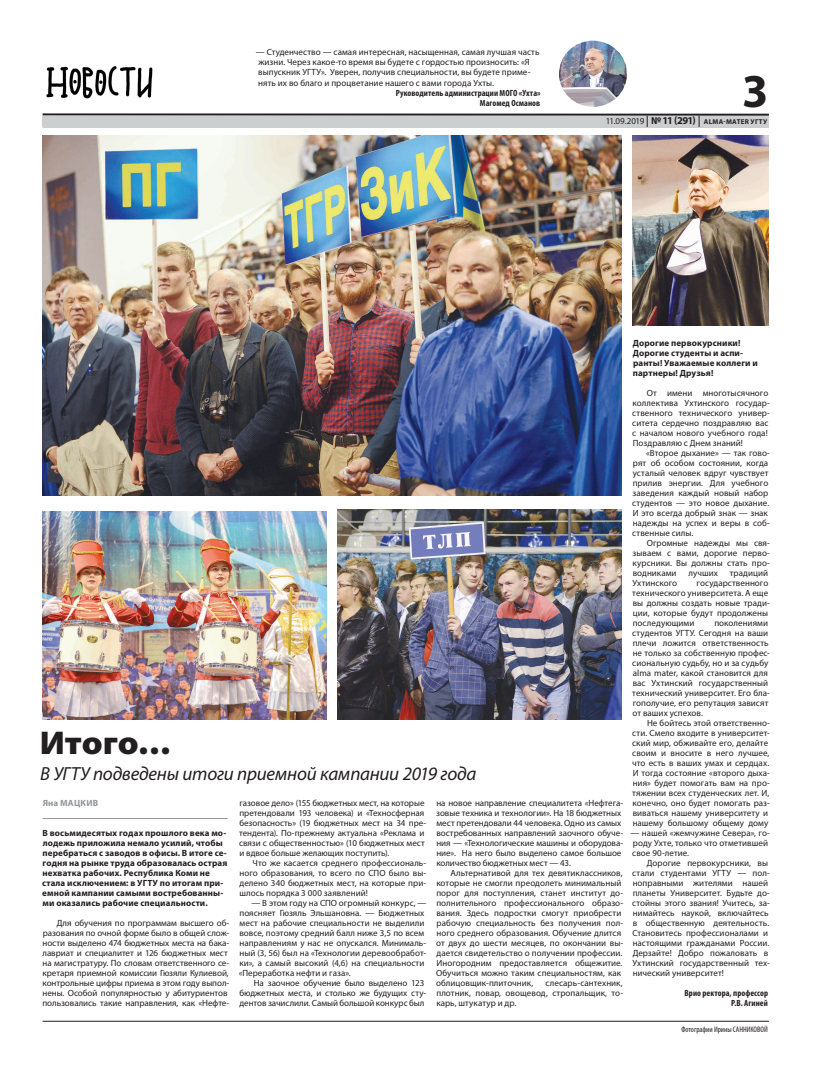
<style>
.page{position:relative;width:820px;height:1078px;background:#fff}
.page>*{position:absolute;margin:0;border:0;box-sizing:border-box;transform-origin:0 0}
.t1{font:700 47.4px "Myriad Pro";color:#231f20}
.t2{font:900 semi-expanded 33px "Myriad Pro";color:#231f20}
.t3{font:italic 19px "Myriad Pro";letter-spacing:-.015em;color:#231f20}
.t4{font:9px/10px "Myriad Pro";color:#231f20}
.t5{font:700 9px/10px "Myriad Pro";letter-spacing:.01em;color:#231f20}
.t6{font:700 condensed 9px/10px "Myriad Pro";letter-spacing:.005em;color:#231f20;text-align:right}
.t7{font:700 9px "Myriad Pro";letter-spacing:.025em;color:#939598}
.t8{font:condensed 8px "Myriad Pro";color:#231f20}
.t9{font:700 7px "Myriad Pro";letter-spacing:.04em;color:#231f20}
.s1{font-weight:400;font-size:9px}
.s2{font-size:10.5px}
</style>
<div class="page">
<hr style="left:43px;top:113px;width:725px;height:3px;background:#231f20">
<div style="left:43px;top:116px;width:725px;height:11px;background:#cdced0"></div>
<hr style="left:43px;top:1020px;width:725px;height:1px;background:#231f20">
<img style="left:46px;top:66px;width:107px;height:33px">
<img style="left:43px;top:135px;width:578px;height:360px">
<img style="left:43px;top:511px;width:283px;height:208px">
<img style="left:337px;top:509px;width:284px;height:210px">
<img style="left:632px;top:135px;width:136px;height:190px">
<img style="left:559px;top:41px;width:67px;height:66px">
<hr style="left:43px;top:818px;width:184px;height:1px;background:#939598">
<p class="t4" style="left:256px;top:47px;width:285px">— Студенчество — самая интересная, насыщенная, самая лучшая часть жизни. Через какое-то время вы будете с гордостью произносить: «Я выпускник УГТУ». Уверен, получив специальности, вы будете приме&shy;нять их во благо и процветание нашего с вами города Ухты.</p>
<p class="t6" style="left:396px;top:87px;width:146px">Руководитель администрации МОГО «Ухта»<br>Магомед Османов</p>
<h1 class="t1" style="left:741px;top:60px;width:28px">3</h1>
<p class="t9" style="left:605px;top:117px;width:163px"><span class="s1">11.09.2019</span> <span class="s2">№ 11 (291)</span> ALMA-MATER УГТУ</p>
<p class="t5" style="left:632px;top:337px;width:126px">Дорогие первокурсники!<br>Дорогие студенты и аспи&shy;ранты! Уважаемые коллеги и партнеры! Друзья!</p>
<p class="t4" style="left:632px;top:387px;width:139px;text-indent:14px">От имени многотысячного коллектива Ухтинского государ&shy;ственного технического универ&shy;ситета сердечно поздравляю вас с началом нового учебного года!<br>Поздравляю с Днем знаний!</p>
<p class="t4" style="left:632px;top:447px;width:139px;text-indent:14px">«Второе дыхание» — так гово&shy;рят об особом состоянии, когда усталый человек вдруг чувствует прилив энергии. Для учебного заведения каждый новый набор студентов — это новое дыхание.<br>И это всегда добрый знак — знак надежды на успех и веры в соб&shy;ственные силы.</p>
<p class="t4" style="left:632px;top:537px;width:139px;text-align:justify;text-indent:14px">Огромные надежды мы свя&shy;зываем с вами, дорогие перво&shy;курсники. Вы должны стать про&shy;водниками</p>
<p class="t4" style="left:688px;top:567px;width:31px">лучших</p>
<p class="t4" style="left:729px;top:567px;width:40px">традиций</p>
<p class="t4" style="left:632px;top:577px;width:46px">Ухтинского</p>
<p class="t4" style="left:632px;top:577px;width:139px;text-indent:64px">государственного технического университета. А еще вы должны создать новые тради&shy;ции, которые будут продолжены последующими</p>
<p class="t4" style="left:632px;top:617px;width:139px;text-indent:82px">поколениями студентов УГТУ. Сегодня на ваши плечи ложится ответственность не только за собственную профес&shy;сиональную судьбу, но и за судьбу alma mater, какой становится для вас Ухтинский государственный технический университет. Его бла&shy;гополучие, его репутация зависят от ваших успехов.</p>
<p class="t4" style="left:631px;top:717px;width:139px;text-indent:15px">Не бойтесь этой ответственно&shy;сти. Смело входите в университет&shy;ский мир, обживайте его, делайте своим и вносите в него лучшее, что есть в ваших умах и сердцах.<br>И тогда состояние «второго дыха&shy;ния» будет помогать вам на про&shy;тяжении всех студенческих лет. И, конечно, оно будет помогать раз&shy;виваться нашему университету и нашему большому общему дому</p>
<p class="t4" style="left:630px;top:827px;width:141px">— нашей «жемчужине Севера», го&shy;роду Ухте, только что отметившей свое 90-летие.</p>
<p class="t4" style="left:632px;top:857px;width:139px;text-indent:15px">Дорогие первокурсники, вы стали студентами УГТУ — пол&shy;ноправными жителями нашей планеты Университет. Будьте до&shy;стойны этого звания! Учитесь, за&shy;нимайтесь наукой, включайтесь в общественную деятельность.<br>Становитесь профессионалами и настоящими гражданами России.<br>Дерзайте! Добро пожаловать в<br>Ухтинский государственный тех&shy;нический университет!</p>
<p class="t6" style="left:684px;top:987px;width:85px">Врио ректора, профессор<br>Р.В. Агиней</p>
<h2 class="t2" style="left:40px;top:723px;width:133px">Итого…</h2>
<h3 class="t3" style="left:40px;top:762px;width:437px">В УГТУ подведены итоги приемной кампании 2019 года</h3>
<p class="t4" style="left:239px;top:797px;width:189px">газовое дело» (155 бюджетных мест, на которые претендовали 193 человека) и «Техносферная безопасность» (19 бюджетных мест на 34 пре&shy;тендента). По-прежнему актуальна «Реклама и связи с общественностью» (10 бюджетных мест и вдвое больше желающих поступить).</p>
<p class="t4" style="left:239px;top:857px;width:188px;text-align:justify;text-indent:13px">Что же касается среднего профессиональ&shy;ного образования, то всего по СПО было вы&shy;делено 340 бюджетных мест, на которые при&shy;шлось порядка 3 000 заявлений!</p>
<p class="t4" style="left:238px;top:897px;width:189px;text-indent:13px">— В этом году на СПО огромный конкурс, — поясняет Гюзяль Эльшановна. — Бюджетных мест на рабочие специальности не выделили вовсе, поэтому средний балл ниже 3,5 по всем направлениям у нас не опускался. Минималь&shy;ный (3, 56) был на «Технологии деревообработ&shy;ки», а самый высокий (4,6) на специальности «Переработка нефти и газа».</p>
<p class="t4" style="left:239px;top:977px;width:188px;text-indent:14px">На заочное обучение было выделено 123 бюджетных места, и столько же будущих сту&shy;дентов зачислили. Самый большой конкурс был</p>
<p class="t4" style="left:436px;top:797px;width:188px">на новое направление специалитета «Нефтега&shy;зовые техника и технологии». На 18 бюджетных мест претендовали 44 человека. Одно из самых востребованных направлений заочного обуче&shy;ния — «Технологические машины и оборудова&shy;ние». На него было выделено самое большое количество бюджетных мест — 43.</p>
<p class="t4" style="left:436px;top:867px;width:188px;text-indent:14px">Альтернативой для тех девятиклассников, которые не смогли преодолеть минимальный порог для поступления, станет институт до&shy;полнительного профессионального образо&shy;вания. Здесь подростки смогут приобрести рабочую специальность без получения пол&shy;ного среднего образования. Обучение длится от двух до шести месяцев, по окончании вы&shy;дается свидетельство о получении профессии.<br>Иногородним предоставляется общежитие.<br>Обучиться можно таким специальностям, как облицовщик-плиточник,</p>
<p class="t7" style="left:43px;top:796px;width:57px">Яна МАЦКИВ</p>
<p class="t5" style="left:42px;top:827px;width:187px">В восьмидесятых годах прошлого века мо&shy;лодежь приложила немало усилий, чтобы перебраться с заводов в офисы. В итоге се&shy;годня на рынке труда образовалась острая нехватка рабочих. Республика Коми не стала исключением: в УГТУ по итогам при&shy;емной кампании самыми востребованны&shy;ми оказались рабочие специальности.</p>
<p class="t4" style="left:42px;top:917px;width:188px;text-indent:14px">Для обучения по программам высшего об&shy;разования по очной форме было в общей слож&shy;ности выделено 474 бюджетных места на бака&shy;лавриат и специалитет и 126 бюджетных мест на магистратуру. По словам ответственного се&shy;кретаря приемной комиссии Гюзяли Кулиевой, контрольные цифры приема в этом году выпол&shy;нены. Особой популярностью у абитуриентов пользовались такие направления, как «Нефте-</p>
<p class="t4" style="left:436px;top:977px;width:188px;text-align:justify;text-indent:109px">слесарь-сантехник, плотник, повар, овощевод, стропальщик, то&shy;карь, штукатур и др.</p>
<p class="t8" style="left:681px;top:1024px;width:88px">Фотографии Ирины САННИКОВОЙ</p>
</div>
